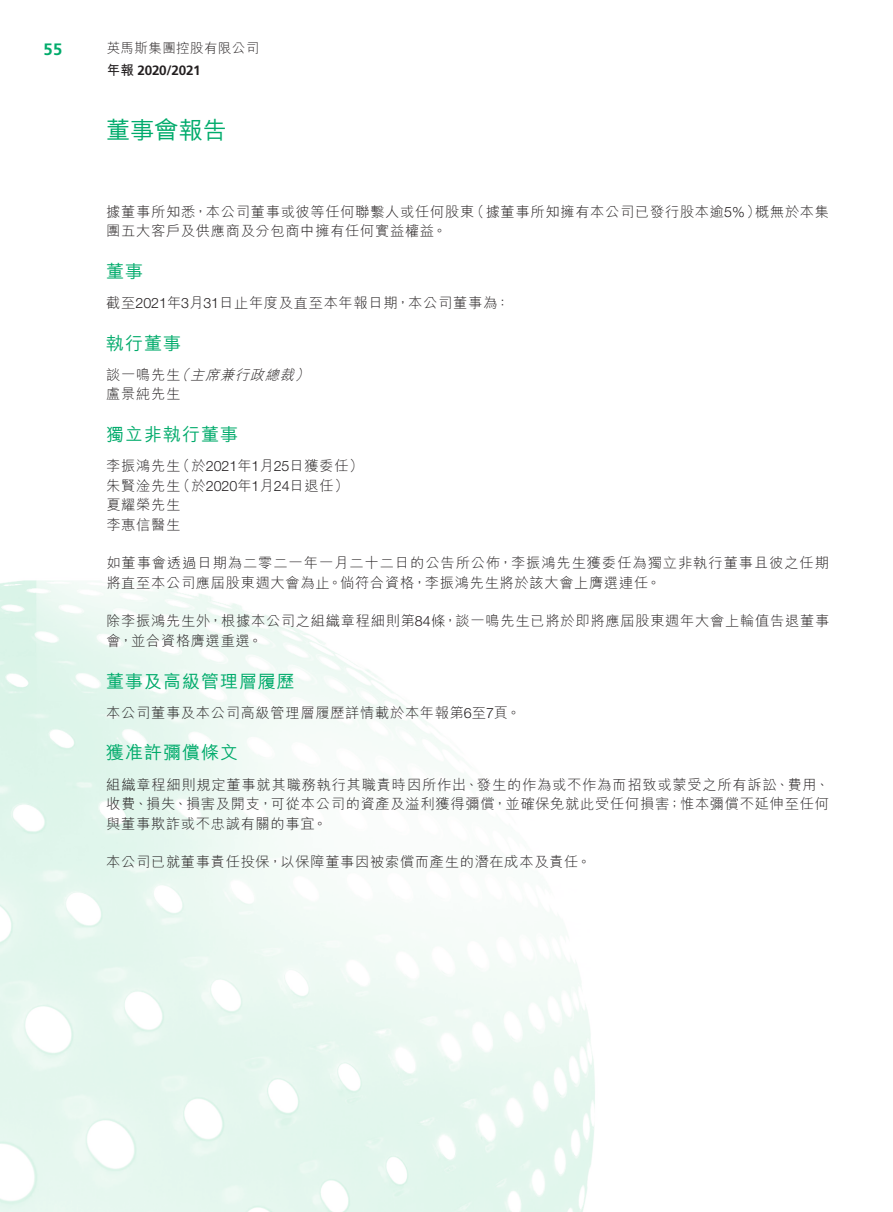
<style>
.page{position:relative;width:893px;height:1212px;background:#fff}
.page>*{position:absolute;margin:0;border:0;box-sizing:border-box;transform-origin:0 0}
.t1{font:500 24px "M Hei HK";letter-spacing:.005em;color:#00ab6b}
.t2{font:500 18px "M Hei HK";letter-spacing:.055em;color:#00ab6b}
.t3{font:700 16.5px "Frutiger LT Std";color:#00ab6b}
.t4{font:300 14.25px/19.5px "M Hei HK";letter-spacing:.05em;color:#231f20}
.t5{font:italic 300 14.25px "M Hei HK";color:#231f20}
.t6{font:300 13.5px "M Hei HK";letter-spacing:.03em;color:#231f20}
.t7{font:700 13.5px "Frutiger LT Std";letter-spacing:-.02em;color:#231f20}
.s1{font-family:"M Hei HK"}
.s2{font-family:"Helvetica Neue LT Std"}
</style>
<div class="page">
<p class="t3" style="left:43px;top:39px;width:20px">55</p>
<p class="t6" style="left:107px;top:41px;width:154px">英馬斯集團控股有限公司</p>
<p class="t7" style="left:107px;top:62px;width:96px"><span class="s1">年報</span> 2020/2021</p>
<h1 class="t1" style="left:106px;top:112px;width:122px">董事會報告</h1>
<p class="t4" style="left:470px;top:202px;width:292px">（據董事所知擁有本公司已發行股本逾<span class="s2">5%</span>）</p>
<p class="t4" style="left:106px;top:202px;width:369px">據董事所知悉，本公司董事或彼等任何聯繫人或任何股東團五大客戶及供應商及分包商中擁有任何實益權益。</p>
<p class="t2" style="left:106px;top:258px;width:38px">董事</p>
<p class="t4" style="left:106px;top:293px;width:405px">截至<span class="s2">2021</span>年月<span class="s2">3 31</span>日止年度及直至本年報日期，本公司董事為：</p>
<p class="t2" style="left:106px;top:330px;width:76px">執行董事</p>
<p class="t5" style="left:295px;top:367px;width:20px">(</p>
<p class="t4" style="left:755px;top:202px;width:76px">概無於本集</p>
<p class="t5" style="left:175px;top:367px;width:20px">（</p>
<p class="t4" style="left:106px;top:365px;width:75px">談一鳴先生盧景純先生</p>
<p class="t2" style="left:106px;top:421px;width:133px">獨立非執行董事</p>
<p class="t4" style="left:176px;top:456px;width:189px">（於<span class="s2">2021</span>年月<span class="s2">1 25</span>日獲委任(</p>
<p class="t5" style="left:190px;top:367px;width:109px">主席兼行政總裁</p>
<p class="t4" style="left:176px;top:456px;width:174px;text-indent:-70px">李振鴻先生<br>（於<span class="s2">2020</span>年月<span class="s2">1 24</span>日退任(</p>
<p class="t4" style="left:106px;top:475px;width:76px;text-align:justify">朱賢淦先生夏耀榮先生李惠信醫生</p>
<p class="t4" style="left:106px;top:553px;width:724px">如董事會透過日期為二零二一年一月二十二日的公告所公佈，李振鴻先生獲委任為獨立非執行董事且彼之任期將直至本公司應屆股東週大會為止。倘符合資格，李振鴻先生將於該大會上膺選連任。</p>
<p class="t4" style="left:106px;top:611px;width:724px">除李振鴻先生外，根據本公司之組織章程細則第<span class="s2">84</span>條，談一鳴先生已將於即將應屆股東週年大會上輪值告退董事會，並合資格膺選重選。</p>
<p class="t2" style="left:106px;top:668px;width:190px">董事及高級管理層履歷</p>
<p class="t4" style="left:106px;top:702px;width:416px">本公司董事及本公司高級管理層履歷詳情載於本年報第至<span class="s2">6</span> 頁<span class="s2">7</span> 。</p>
<p class="t2" style="left:106px;top:740px;width:133px">獲准許彌償條文</p>
<p class="t4" style="left:106px;top:774px;width:724px;text-align:justify">組織章程細則規定董事就其職務執行其職責時因所作出、發生的作為或不作為而招致或蒙受之所有訴訟、費用、收費、損失、損害及開支，可從本公司的資產及溢利獲得彌償，並確保免就此受任何損害；惟本彌償不延伸至任何與董事欺詐或不忠誠有關的事宜。</p>
<p class="t4" style="left:106px;top:852px;width:486px">本公司已就董事責任投保，以保障董事因被索償而產生的潛在成本及責任。</p>
</div>
